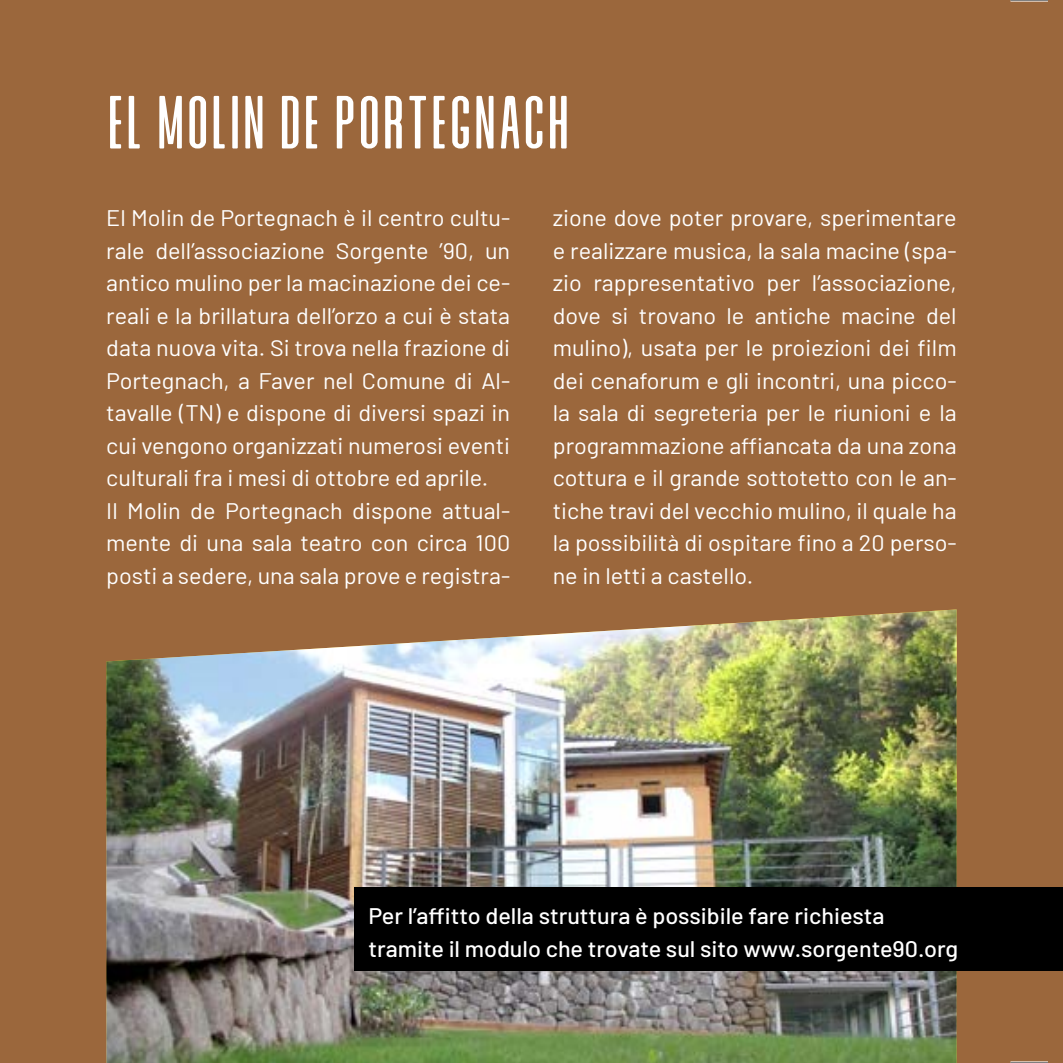
<style>
.page{position:relative;width:1063px;height:1063px;background:#9b673c}
.page>*{position:absolute;margin:0;border:0;box-sizing:border-box;transform-origin:0 0}
.t1{font:75.25px "Alvaro Condensed";color:#fff}
.t2{font:22.5px/32.5px "Barlow";color:#fff;scale:1.04 1}
.t3{font:500 22.5px/32.5px "Barlow";color:#fff;scale:1.04 1}
</style>
<div class="page">
<img style="left:106px;top:609px;width:851px;height:454px">
<div style="left:354px;top:888px;width:709px;height:83px;background:#000"></div>
<hr style="left:1010px;top:0;width:38px;height:2px;background:#fff">
<hr style="left:1010px;top:1061px;width:38px;height:2px;background:#fff">
<hr style="left:1010px;top:0;width:38px;height:1px;background:#000">
<hr style="left:1010px;top:1062px;width:38px;height:1px;background:#000">
<h1 class="t1" style="left:106px;top:99px;width:466px">EL MOLIN DE PORTEGNACH</h1>
<p class="t2" style="left:106px;top:200px;width:390px">El Molin de Portegnach è il centro cultu&shy;rale dell’associazione Sorgente ’90, un antico mulino per la macinazione dei ce&shy;reali e la brillatura dell’orzo a cui è stata data nuova vita. Si trova nella frazione di Portegnach, a Faver nel Comune di Al&shy;tavalle (TN) e dispone di diversi spazi in cui vengono organizzati numerosi eventi culturali fra i mesi di ottobre ed aprile.<br>Il Molin de Portegnach dispone attual&shy;mente di una sala teatro con circa 100 posti a sedere, una sala prove e registra-</p>
<p class="t2" style="left:553px;top:200px;width:390px;text-align:justify">zione dove poter provare, sperimentare e realizzare musica, la sala macine (spa&shy;zio rappresentativo per l’associazione, dove si trovano le antiche macine del mulino), usata per le proiezioni dei film dei cenaforum e gli incontri, una picco&shy;la sala di segreteria per le riunioni e la programmazione affiancata da una zona cottura e il grande sottotetto con le an&shy;tiche travi del vecchio mulino, il quale ha la possibilità di ospitare fino a 20 perso&shy;ne in letti a castello.</p>
<p class="t3" style="left:369px;top:898px;width:569px">Per l’affitto della struttura è possibile fare richiesta tramite il modulo che trovate sul sito www.sorgente90.org</p>
</div>
